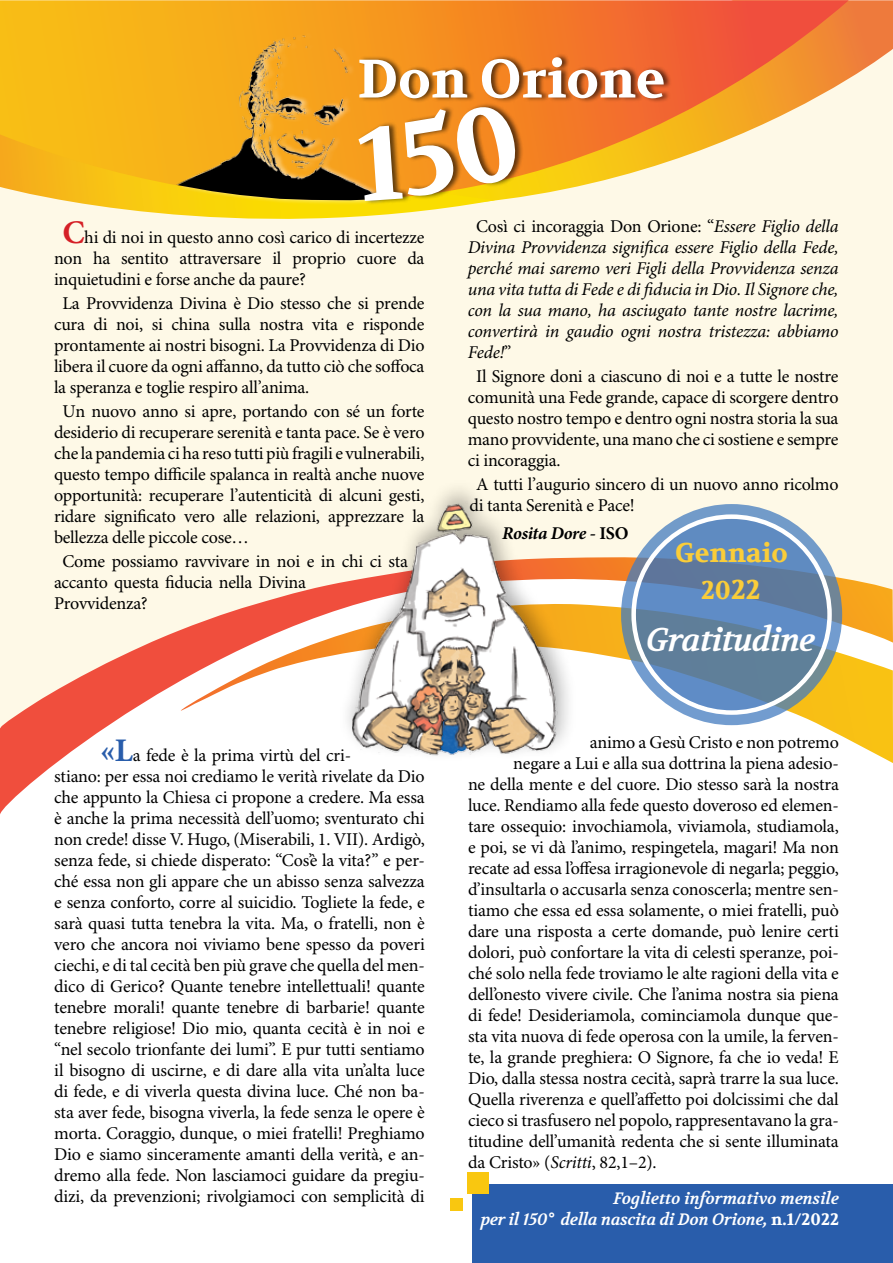
<style>
.page{position:relative;width:893px;height:1263px;background:#fff}
.page>*{position:absolute;margin:0;border:0;box-sizing:border-box;transform-origin:0 0}
.t1{font:700 54px "Volkhov";color:#fff}
.t2{font:italic 700 33px "Volkhov";letter-spacing:-.03em;color:#fff}
.t3{font:700 27px "Volkhov";color:#facd39}
.t4{font:700 25.5px "Volkhov";color:#facd39}
.t5{font:18px/21px "Minion Pro";letter-spacing:-.015em;color:#000;text-align:justify}
.t6{font:italic 18px/21px "Minion Pro";letter-spacing:-.015em;color:#000;text-align:justify}
.t7{font:italic 700 18px "Minion Pro";letter-spacing:-.02em;color:#000}
.t8{font:italic 700 16.5px/21px "Volkhov";letter-spacing:-.01em;color:#fff;text-align:right}
.s1{font-weight:700;font-size:33px;color:#d52027}
.s2{font-style:normal}
.s3{font-size:27px}
.s4{font-weight:700;font-size:33px;color:#295dab}
.s5{font-style:italic}
</style>
<div class="page">
<div style="left:0;top:247px;width:893px;height:310px;background:#fef9e7"></div>
<svg style="left:240px;top:0;width:653px;height:259px;background:#fcedd7"></svg>
<svg style="left:0;top:211px;width:495px;height:36px;background:#fdf6d4"></svg>
<svg style="left:0;top:0;width:849px;height:211px;background:#f6ac47"></svg>
<div style="left:450px;top:1198px;width:12px;height:12px;background:#f9c710"></div>
<svg style="left:0;top:557px;width:893px;height:257px"></svg>
<svg style="left:177px;top:603px;width:716px;height:160px"></svg>
<svg style="left:621px;top:504px;width:221px;height:221px;fill:#729ccf"></svg>
<div style="left:631px;top:514px;width:201px;height:201px;border:4px solid #fff;border-radius:50%"></div>
<svg style="left:636px;top:519px;width:191px;height:191px;background:#5e83ac"></svg>
<div style="left:472px;top:1185px;width:421px;height:78px;background:#295dab"></div>
<div style="left:467px;top:1172px;width:21px;height:21px;background:#f9c710"></div>
<div style="left:178px;top:31px;width:207px;height:174px;background:#fff;opacity:.53"></div>
<img style="left:163px;top:36px;width:216px;height:164px">
<div style="left:359px;top:102px;width:165px;height:104px;background:#000;opacity:.6"></div>
<div style="left:359px;top:53px;width:313px;height:50px;background:#000;opacity:.6"></div>
<div style="left:338px;top:479px;width:240px;height:285px;background:#000;opacity:.33"></div>
<img style="left:326px;top:499px;width:247px;height:260px">
<svg style="left:358px;top:102px;width:164px;height:99px;background:#c07816"></svg>
<h1 class="t1" style="left:358px;top:47px;width:309px">Don Orione</h1>
<p class="t5" style="left:54px;top:227px;width:372px;text-indent:8px"><span class="s1">C</span>hi di noi in questo anno così carico di incertezze non ha sentito attraversare il proprio cuore da inquietudini e forse anche da paure?</p>
<p class="t5" style="left:54px;top:293px;width:372px;text-indent:8px">La Provvidenza Divina è Dio stesso che si prende cura di noi, si china sulla nostra vita e risponde prontamente ai nostri bisogni. La Provvidenza di Dio libera il cuore da ogni affanno, da tutto ciò che soffoca la speranza e toglie respiro all’anima.</p>
<p class="t5" style="left:54px;top:401px;width:372px;text-indent:8px">Un nuovo anno si apre, portando con sé un forte desiderio di recuperare serenità e tanta pace. Se è vero che la pandemia ci ha reso tutti più fragili e vulnerabili, questo tempo difficile spalanca in realtà anche nuove opportunità: recuperare l’autenticità di alcuni gesti, ridare significato vero alle relazioni, apprezzare la bellezza delle piccole cose…</p>
<p class="t5" style="left:54px;top:551px;width:355px;text-align:left;text-indent:8px">Come possiamo ravvivare in noi e in chi ci sta accanto questa fiducia nella Divina<br>Provvidenza?</p>
<p class="t6" style="left:468px;top:216px;width:372px;text-indent:8px"><span class="s2">Così ci incoraggia Don Orione: “</span>Essere Figlio della Divina Provvidenza significa essere Figlio della Fede, perché mai saremo veri Figli della Provvidenza senza una vita tutta di Fede e di fiducia in Dio. Il Signore che, con la sua mano, ha asciugato tante nostre lacrime, convertirà in gaudio ogni nostra tristezza: abbiamo Fede!<span class="s2">”</span></p>
<p class="t5" style="left:468px;top:367px;width:372px;text-indent:8px">Il Signore doni a ciascuno di noi e a tutte le nostre comunità una Fede grande, capace di scorgere dentro questo nostro tempo e dentro ogni nostra storia la sua mano provvidente, una mano che ci sostiene e sempre ci incoraggia.</p>
<p class="t5" style="left:470px;top:475px;width:370px;text-indent:7px">A tutti l’augurio sincero di un nuovo anno ricolmo di tanta Serenità e Pace!</p>
<p class="t7" style="left:502px;top:523px;width:128px">Rosita Dore - <span class="s2">ISO</span></p>
<h3 class="t3" style="left:675px;top:537px;width:114px">Gennaio</h3>
<h3 class="t4" style="left:701px;top:575px;width:61px">20<span class="s3">22</span></h3>
<h2 class="t2" style="left:646px;top:619px;width:171px">Gratitudine</h2>
<p class="t5" style="left:54px;top:745px;width:372px;text-align:left;text-indent:46px"><span class="s4">«L</span>a fede è la prima virtù del cri-<br>stiano: per essa noi crediamo le verità rivelate da Dio che appunto la Chiesa ci propone a credere. Ma essa è anche la prima necessità dell’uomo; sventurato chi non crede! disse V. Hugo, (Miserabili, 1. VII). Ardigò, senza fede, si chiede disperato: “Cos’è la vita?” e per&shy;ché essa non gli appare che un abisso senza salvezza e senza conforto, corre al suicidio. Togliete la fede, e sarà quasi tutta tenebra la vita. Ma, o fratelli, non è vero che ancora noi viviamo bene spesso da poveri ciechi, e di tal cecità ben più grave che quella del men&shy;dico di Gerico? Quante tenebre intellettuali! quante tenebre morali! quante tenebre di barbarie! quante tenebre religiose! Dio mio, quanta cecità è in noi e “nel secolo trionfante dei lumi”. E pur tutti sentiamo il bisogno di uscirne, e di dare alla vita un’alta luce di fede, e di viverla questa divina luce. Ché non ba&shy;sta aver fede, bisogna viverla, la fede senza le opere è morta. Coraggio, dunque, o miei fratelli! Preghiamo Dio e siamo sinceramente amanti della verità, e an&shy;dremo alla fede. Non lasciamoci guidare da pregiu&shy;dizi, da prevenzioni; rivolgiamoci con semplicità di</p>
<p class="t5" style="left:590px;top:733px;width:251px">animo a Gesù Cristo e non potremo</p>
<p class="t5" style="left:513px;top:754px;width:327px">negare a Lui e alla sua dottrina la piena adesio-</p>
<p class="t5" style="left:468px;top:775px;width:372px">ne della mente e del cuore. Dio stesso sarà la nostra</p>
<p class="t5" style="left:468px;top:796px;width:372px">luce. Rendiamo alla fede questo doveroso ed elemen-</p>
<p class="t5" style="left:468px;top:817px;width:372px">tare ossequio: invochiamola, viviamola, studiamola,</p>
<p class="t5" style="left:468px;top:838px;width:372px">e poi, se vi dà l’animo, respingetela, magari! Ma non</p>
<p class="t5" style="left:468px;top:859px;width:372px">recate ad essa l’offesa irragionevole di negarla; peggio,</p>
<p class="t5" style="left:468px;top:880px;width:372px">d’insultarla o accusarla senza conoscerla; mentre sen-</p>
<p class="t5" style="left:468px;top:901px;width:372px">tiamo che essa ed essa solamente, o miei fratelli, può</p>
<p class="t5" style="left:468px;top:922px;width:372px">dare una risposta a certe domande, può lenire certi</p>
<p class="t5" style="left:468px;top:943px;width:372px">dolori, può confortare la vita di celesti speranze, poi-</p>
<p class="t5" style="left:468px;top:964px;width:372px">ché solo nella fede troviamo le alte ragioni della vita e</p>
<p class="t5" style="left:468px;top:985px;width:372px">dell’onesto vivere civile. Che l’anima nostra sia piena</p>
<p class="t5" style="left:468px;top:1006px;width:372px">di fede! Desideriamola, cominciamola dunque que-</p>
<p class="t5" style="left:468px;top:1027px;width:372px">sta vita nuova di fede operosa con la umile, la ferven-</p>
<p class="t5" style="left:468px;top:1048px;width:372px">te, la grande preghiera: O Signore, fa che io veda! E</p>
<p class="t5" style="left:468px;top:1069px;width:372px">Dio, dalla stessa nostra cecità, saprà trarre la sua luce.</p>
<p class="t5" style="left:468px;top:1090px;width:372px">Quella riverenza e quell’affetto poi dolcissimi che dal</p>
<p class="t5" style="left:468px;top:1111px;width:372px">cieco si trasfusero nel popolo, rappresentavano la gra-</p>
<p class="t5" style="left:468px;top:1132px;width:372px">titudine dell’umanità redenta che si sente illuminata</p>
<p class="t5" style="left:468px;top:1153px;width:190px">da Cristo» (<span class="s5">Scritti</span>, 82,1–2).</p>
<p class="t8" style="left:481px;top:1187px;width:360px">Foglietto informativo mensile<br>per il 150° della nascita di Don Orione, <span class="s2">n.1/2022</span></p>
</div>
